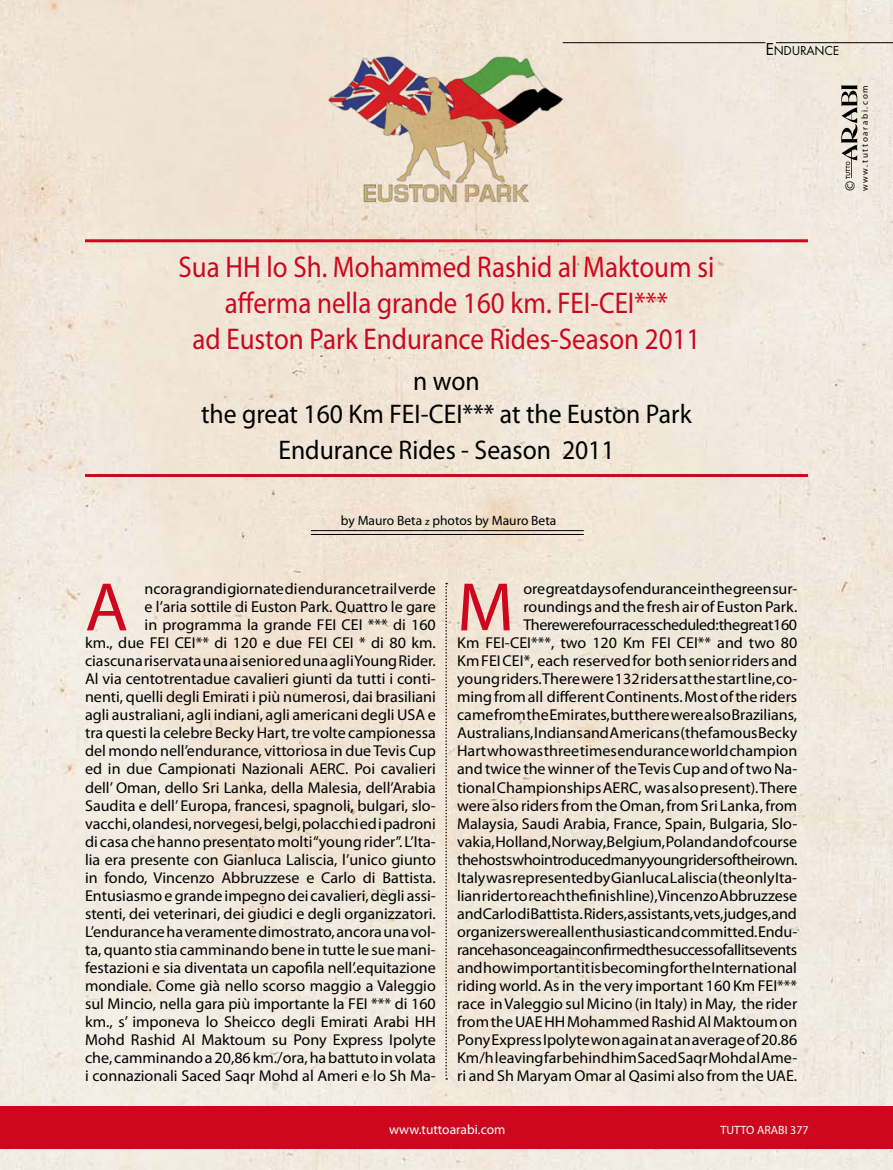
<style>
.page{position:relative;width:893px;height:1170px;background:#fff}
.page>*{position:absolute;margin:0;border:0;box-sizing:border-box;transform-origin:0 0}
.t1{font:69.15px "Myriad Pro";color:#cd071e}
.t2{font:30px/36px "Myriad Pro";color:#cd071e;text-align:center;scale:.9 1}
.t3{font:27px/32.4px "Myriad Pro";color:#000;text-align:center;scale:.95 1}
.t4{font:15.75px/18px "Myriad Pro";color:#000;text-align:right}
.t5{font:15px "Myriad Pro";color:#000}
.t6{font:13.5px "Myriad Pro";color:#000}
.t7{font:13.5px "Myriad Pro";color:#fff}
.t8{font:13.5px "Futura T";letter-spacing:-.015em;color:#000}
.t9{font:12px "Myriad Pro";color:#fff}
.t10{font:9px "Myriad Pro";letter-spacing:.19em;color:#000}
.s1{font-size:18px}
.s2{font-size:10.5px}
</style>
<div class="page">
<img style="left:0;top:0;width:893px;height:1169px">
<hr style="left:776px;top:42px;width:117px;height:1px;background:#000">
<hr style="left:563px;top:42px;width:202px;height:1px;background:#000">
<img style="left:323px;top:53px;width:248px;height:153px">
<div style="left:0;top:1106px;width:893px;height:42px;background:#cd071e"></div>
<hr style="left:311px;top:530px;width:273px;height:1px;background:#000">
<hr style="left:311px;top:534px;width:273px;height:1px;background:#000">
<svg style="left:841px;top:85px;width:16px;height:94px;background:#a29992"></svg>
<hr style="left:85px;top:239px;width:723px;height:3px;background:#cd071e">
<hr style="left:85px;top:474px;width:723px;height:3px;background:#cd071e">
<svg style="left:445px;top:583px;width:2px;height:496px"></svg>
<p class="t8" style="left:765px;top:43px;width:75px"><span class="s1">E</span>NDURANCE</p>
<h2 class="t2" style="left:179px;top:248px;width:597px">Sua HH lo Sh. Mohammed Rashid al Maktoum si afferma nella grande 160 km. FEI-CEI***<br>ad Euston Park Endurance Rides-Season 2011</h2>
<h3 class="t3" style="left:201px;top:364px;width:518px">n won<br>the great 160 Km FEI-CEI*** at the Euston Park</h3>
<h3 class="t3" style="left:278px;top:433px;width:355px">Endurance Rides - Season 2011</h3>
<p class="t6" style="left:341px;top:512px;width:217px">by Mauro Beta <span class="s2">z</span> photos by Mauro Beta</p>
<p class="t4" style="left:85px;top:579px;width:352px">ncora grandi giornate di endurance tra il verde<br>e l’aria sottile di Euston Park. Quattro le gare<br>in programma la grande FEI CEI *** di 160<br>km., due FEI CEI** di 120 e due FEI CEI * di 80 km. ciascuna riservata una ai senior ed una agli Young Rider.<br>Al via centotrentadue cavalieri giunti da tutti i conti&shy;nenti, quelli degli Emirati i più numerosi, dai brasiliani agli australiani, agli indiani, agli americani degli USA e tra questi la celebre Becky Hart, tre volte campionessa del mondo nell’endurance, vittoriosa in due Tevis Cup ed in due Campionati Nazionali AERC. Poi cavalieri dell’ Oman, dello Sri Lanka, della Malesia, dell’Arabia Saudita e dell’ Europa, francesi, spagnoli, bulgari, slo&shy;vacchi, olandesi, norvegesi, belgi, polacchi ed i padroni di casa che hanno presentato molti “young rider”. L’Ita&shy;lia era presente con Gianluca Laliscia, l’unico giunto in fondo, Vincenzo Abbruzzese e Carlo di Battista.<br>Entusiasmo e grande impegno dei cavalieri, degli assi&shy;stenti, dei veterinari, dei giudici e degli organizzatori.<br>L’endurance ha veramente dimostrato, ancora una vol&shy;ta, quanto stia camminando bene in tutte le sue mani&shy;festazioni e sia diventata un capofila nell’.equitazione mondiale. Come già nello scorso maggio a Valeggio sul Mincio, nella gara più importante la FEI *** di 160 km., s’ imponeva lo Sheicco degli Emirati Arabi HH Mohd Rashid Al Maktoum su Pony Express Ipolyte che, camminando a 20,86 km./ora, ha battuto in volata i connazionali Saced Saqr Mohd al Ameri e lo Sh Ma-</p>
<h1 class="t1" style="left:85px;top:564px;width:45px">A</h1>
<p class="t4" style="left:457px;top:579px;width:342px">ore great days of endurance in the green sur&shy;roundings and the fresh air of Euston Park.<br>There were four races scheduled: the great 160<br>Km FEI-CEI***, two 120 Km FEI CEI** and two 80<br>Km FEI CEI*, each reserved for both senior riders and young riders. There were 132 riders at the start line, co&shy;ming from all different Continents. Most of the riders came from the Emirates, but there were also Brazilians, Australians, Indians and Americans (the famous Becky Hart who was three times endurance world champion and twice the winner of the Tevis Cup and of two Na&shy;tional Championships AERC, was also present). There were also riders from the Oman, from Sri Lanka, from Malaysia, Saudi Arabia, France, Spain, Bulgaria, Slo&shy;vakia, Holland, Norway, Belgium, Poland and of course the hosts who introduced many young riders of their own.<br>Italy was represented by Gianluca Laliscia (the only Ita&shy;lian rider to reach the finish line), Vincenzo Abbruzzese and Carlo di Battista. Riders, assistants, vets, judges, and organizers were all enthusiastic and committed. Endu&shy;rance has once again confirmed the success of all its events and how important it is becoming for the International riding world. As in the very important 160 Km FEI*** race in Valeggio sul Micino (in Italy) in May, the rider from the UAE HH Mohammed Rashid Al Maktoum on Pony Express Ipolyte won again at an average of 20.86<br>Km/h leaving far behind him Saced Saqr Mohd al Ame&shy;ri and Sh Maryam Omar al Qasimi also from the UAE.</p>
<h1 class="t1" style="left:457px;top:564px;width:58px">M</h1>
<p class="t7" style="left:389px;top:1121px;width:118px">www.tuttoarabi.com</p>
<p class="t9" style="left:720px;top:1122px;width:90px">TUTTO ARABI 377</p>
<p class="t10" style="left:859px;top:191px;width:108px;rotate:-90deg">www.tuttoarabi.com</p>
<p class="t5" style="left:841px;top:191px;width:12px;rotate:-90deg">©</p>
</div>
